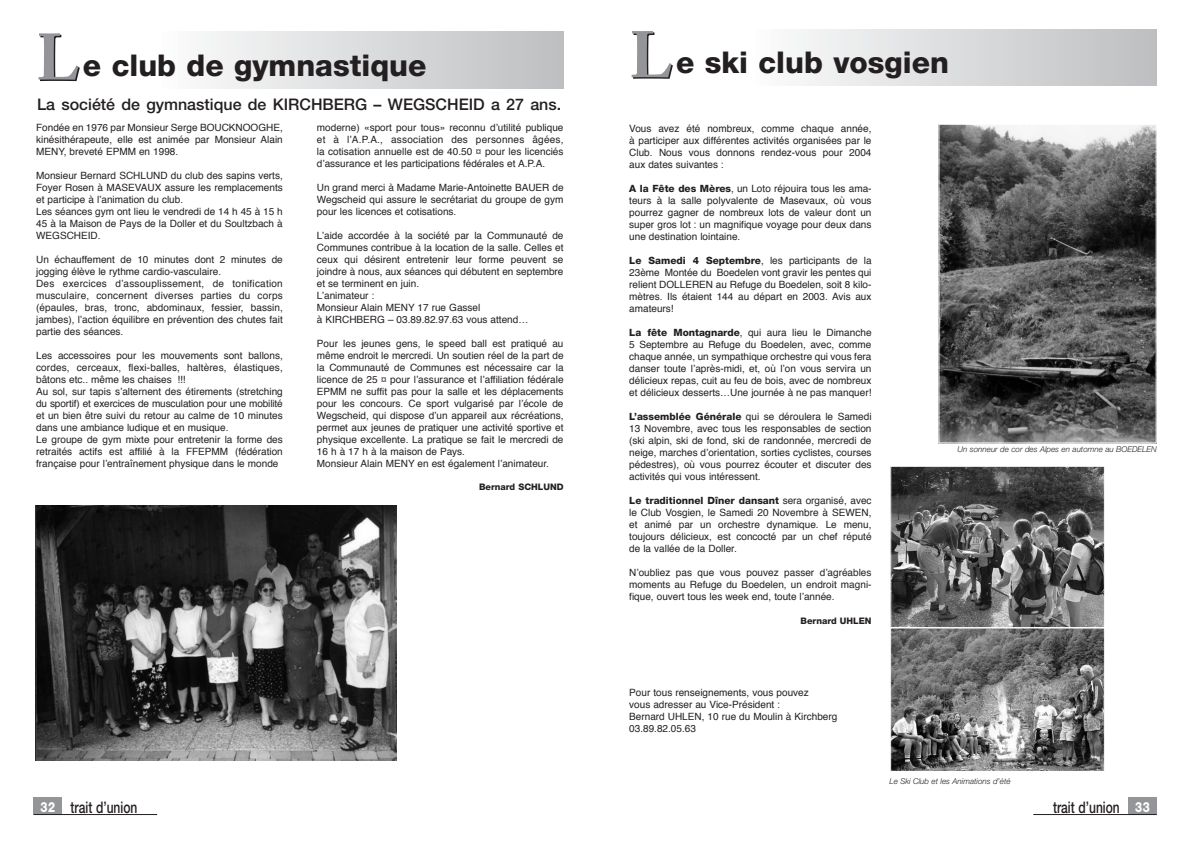
<style>
.page{position:relative;width:1191px;height:842px;background:#fff}
.page>*{position:absolute;margin:0;border:0;box-sizing:border-box;transform-origin:0 0}
.t1{font:800 30px "Helvetica Neue";color:#231f20}
.t2{font:500 16px "Helvetica Neue";color:#231f20}
.t3{font:500 16px "Helvetica Neue";color:#231f20;scale:.75 1}
.t4{font:10px/12px "Helvetica";color:#231f20;text-align:justify}
.t5{font:800 10px "Helvetica Neue";color:#231f20}
.t6{font:800 9px "Helvetica Neue";color:#231f20}
.t7{font:italic 300 8px "Helvetica Neue";color:#231f20}
.s1{font-family:"Adobe Caslon";font-weight:700;font-size:65px;color:#939598}
.s2{font-family:"Helvetica Neue";font-weight:800}
.s3{font-family:"Helvetica";font-weight:400}
.s4{font-weight:800;font-size:14px;color:#fff}
</style>
<div class="page">
<div style="left:34px;top:797px;width:28px;height:17px;background:#939598"></div>
<hr style="left:34px;top:814px;width:123px;height:1px;background:#231f20">
<div style="left:1128px;top:797px;width:28px;height:17px;background:#939598"></div>
<hr style="left:1033px;top:814px;width:123px;height:1px;background:#231f20">
<div style="left:752px;top:29px;width:404px;height:57px;background:linear-gradient(to right,#fcfcfc,#bdbfc1)"></div>
<img style="left:940px;top:126px;width:214px;height:315px">
<div style="left:938px;top:124px;width:218px;height:319px;border:1px solid #fff"></div>
<img style="left:892px;top:468px;width:210px;height:158px">
<div style="left:890px;top:466px;width:214px;height:162px;border:1px solid #fff"></div>
<svg style="left:892px;top:629px;width:210px;height:141px;background:#757575"></svg>
<div style="left:890px;top:627px;width:214px;height:145px;border:1px solid #fff"></div>
<div style="left:159px;top:32px;width:404px;height:56px;background:linear-gradient(to right,#fcfcfc,#bdbfc1)"></div>
<img style="left:36px;top:505px;width:361px;height:255px">
<h1 class="t1" style="left:36px;top:54px;width:392px"><span class="s1">L</span>e club de gymnastique</h1>
<h2 class="t2" style="left:37px;top:99px;width:525px">La société de gymnastique de KIRCHBERG – WEGSCHEID a 27 ans.</h2>
<p class="t4" style="left:36px;top:122px;width:248px">Fondée en 1976 par Monsieur Serge BOUCKNOOGHE, kinésithérapeute, elle est animée par Monsieur Alain MENY, breveté EPMM en 1998.</p>
<p class="t4" style="left:36px;top:170px;width:248px;text-align:left">Monsieur Bernard SCHLUND du club des sapins verts, Foyer Rosen à MASEVAUX assure les remplacements et participe à l’animation du club.<br>Les séances gym ont lieu le vendredi de 14 h 45 à 15 h 45 à la Maison de Pays de la Doller et du Soultzbach à WEGSCHEID.</p>
<p class="t4" style="left:36px;top:254px;width:248px;text-align:left">Un échauffement de 10 minutes dont 2 minutes de jogging élève le rythme cardio-vasculaire.<br>Des exercices d’assouplissement, de tonification musculaire, concernent diverses parties du corps (épaules, bras, tronc, abdominaux, fessier, bassin, jambes), l’action équilibre en prévention des chutes fait partie des séances.</p>
<p class="t4" style="left:36px;top:350px;width:248px;text-align:left">Les accessoires pour les mouvements sont ballons, cordes, cerceaux, flexi-balles, haltères, élastiques, bâtons etc.. même les chaises !!!<br>Au sol, sur tapis s’alternent des étirements (stretching du sportif) et exercices de musculation pour une mobilité et un bien être suivi du retour au calme de 10 minutes dans une ambiance ludique et en musique.<br>Le groupe de gym mixte pour entretenir la forme des retraités actifs est affilié à la FFEPMM (fédération française pour l’entraînement physique dans le monde</p>
<p class="t4" style="left:317px;top:122px;width:248px">moderne) «sport pour tous» reconnu d’utilité publique et à l’A.P.A., association des personnes âgées, la cotisation annuelle est de 40.50 ¤ pour les licenciés d’assurance et les participations fédérales et A.P.A.</p>
<p class="t4" style="left:317px;top:182px;width:248px">Un grand merci à Madame Marie-Antoinette BAUER de Wegscheid qui assure le secrétariat du groupe de gym pour les licences et cotisations.</p>
<p class="t4" style="left:317px;top:230px;width:248px;text-align:left">L’aide accordée à la société par la Communauté de Communes contribue à la location de la salle. Celles et ceux qui désirent entretenir leur forme peuvent se joindre à nous, aux séances qui débutent en septembre et se terminent en juin.<br>L’animateur :<br>Monsieur Alain MENY 17 rue Gassel<br>à KIRCHBERG – 03.89.82.97.63 vous attend…</p>
<p class="t4" style="left:317px;top:338px;width:248px;text-align:left">Pour les jeunes gens, le speed ball est pratiqué au même endroit le mercredi. Un soutien réel de la part de la Communauté de Communes est nécessaire car la licence de 25 ¤ pour l’assurance et l’affiliation fédérale EPMM ne suffit pas pour la salle et les déplacements pour les concours. Ce sport vulgarisé par l’école de Wegscheid, qui dispose d’un appareil aux récréations, permet aux jeunes de pratiquer une activité sportive et physique excellente. La pratique se fait le mercredi de 16 h à 17 h à la maison de Pays.<br>Monsieur Alain MENY en est également l’animateur.</p>
<p class="t6" style="left:479px;top:483px;width:86px">Bernard SCHLUND</p>
<h1 class="t1" style="left:629px;top:52px;width:321px"><span class="s1">L</span>e ski club vosgien</h1>
<p class="t4" style="left:629px;top:123px;width:244px">Vous avez été nombreux, comme chaque année, à participer aux différentes activités organisées par le Club. Nous vous donnons rendez-vous pour 2004 aux dates suivantes :</p>
<p class="t4" style="left:629px;top:183px;width:244px"><span class="s2">A la Fête des Mères</span>, un Loto réjouira tous les ama&shy;teurs à la salle polyvalente de Masevaux, où vous pourrez gagner de nombreux lots de valeur dont un super gros lot : un magnifique voyage pour deux dans une destination lointaine.</p>
<p class="t4" style="left:629px;top:255px;width:244px"><span class="s2">Le Samedi 4 Septembre</span>, les participants de la 23ème Montée du Boedelen vont gravir les pentes qui relient DOLLEREN au Refuge du Boedelen, soit 8 kilo&shy;mètres. Ils étaient 144 au départ en 2003. Avis aux amateurs!</p>
<p class="t4" style="left:629px;top:327px;width:244px"><span class="s2">La fête Montagnarde</span>, qui aura lieu le Dimanche 5 Septembre au Refuge du Boedelen, avec, comme chaque année, un sympathique orchestre qui vous fera danser toute l’après-midi, et, où l’on vous servira un délicieux repas, cuit au feu de bois, avec de nombreux et délicieux desserts…Une journée à ne pas manquer!</p>
<p class="t4" style="left:629px;top:411px;width:244px"><span class="s2">L’assemblée Générale</span> qui se déroulera le Samedi 13 Novembre, avec tous les responsables de section (ski alpin, ski de fond, ski de randonnée, mercredi de neige, marches d’orientation, sorties cyclistes, courses pédestres), où vous pourrez écouter et discuter des activités qui vous intéressent.</p>
<p class="t5" style="left:629px;top:496px;width:244px">Le traditionnel Dîner dansant <span class="s3">sera organisé, avec</span></p>
<p class="t4" style="left:629px;top:507px;width:244px">le Club Vosgien, le Samedi 20 Novembre à SEWEN, et animé par un orchestre dynamique. Le menu, toujours délicieux, est concocté par un chef réputé de la vallée de la Doller.</p>
<p class="t4" style="left:629px;top:567px;width:244px">N’oubliez pas que vous pouvez passer d’agréables moments au Refuge du Boedelen, un endroit magni&shy;fique, ouvert tous les week end, toute l’année.</p>
<p class="t6" style="left:800px;top:617px;width:72px">Bernard UHLEN</p>
<p class="t7" style="left:957px;top:446px;width:201px">Un sonneur de cor des Alpes en automne au BOEDELEN</p>
<p class="t4" style="left:629px;top:687px;width:210px;text-align:left">Pour tous renseignements, vous pouvez<br>vous adresser au Vice-Président :<br>Bernard UHLEN, 10 rue du Moulin à Kirchberg 03.89.82.05.63</p>
<p class="t7" style="left:889px;top:778px;width:122px">Le Ski Club et les Animations d’été</p>
<h2 class="t3" style="left:41px;top:801px;width:131px"><span class="s4">32</span> trait d’union</h2>
<h2 class="t3" style="left:1053px;top:801px;width:131px">trait d’union <span class="s4">33</span></h2>
</div>
